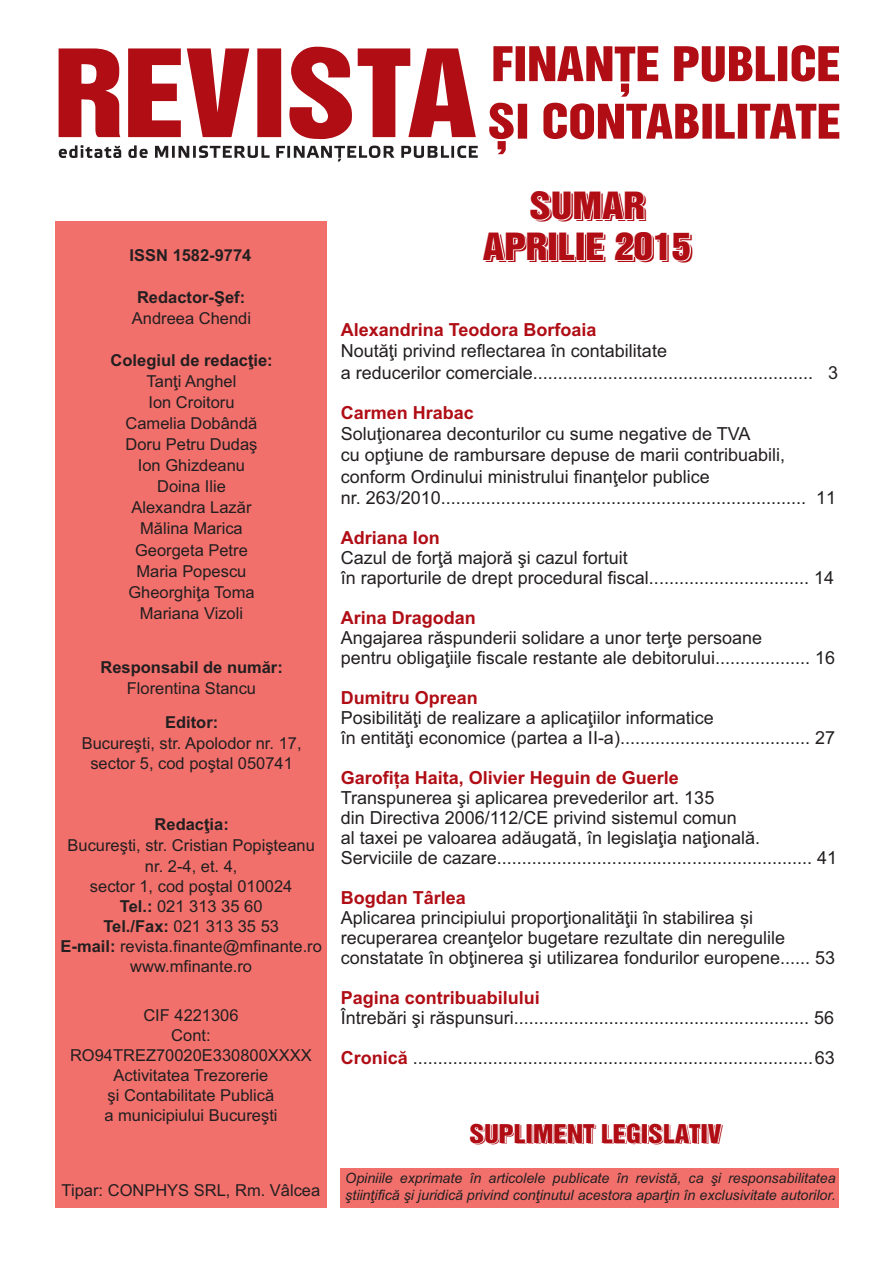
<style>
.page{position:relative;width:893px;height:1263px;background:#fff}
.page>*{position:absolute;margin:0;border:0;box-sizing:border-box;transform-origin:0 0}
.t1{font:34.5px "R Helvetica Inserat Normal";color:#b00d15;scale:1.12 1}
.t2{font:23.7px "R Helvetica Inserat Normal";color:#b00d15;scale:1.12 1}
.t3{font:18px/20px "Arial";color:#231f20}
.t4{font:700 18px "Arial";color:#b00d15}
.t5{font:16.5px/20.1px "Arial";color:#231f20;text-align:center}
.t6{font:700 16.5px "Arial";color:#231f20}
.t7{font:italic 14.25px/17.4px "Arial";color:#231f20}
.s1{font-weight:700}
.s2{font-weight:700;color:#b00d15}
</style>
<div class="page">
<div style="left:340px;top:1168px;width:499px;height:40px;background:#f2706c"></div>
<div style="left:55px;top:221px;width:272px;height:986px;background:#f2706c"></div>
<svg style="left:489px;top:45px;width:351px;height:110px"></svg>
<svg style="left:59px;top:145px;width:419px;height:16px"></svg>
<svg style="left:59px;top:47px;width:417px;height:92px"></svg>
<p class="t6" style="left:130px;top:249px;width:123px">ISSN 1582-9774</p>
<p class="t6" style="left:137px;top:291px;width:110px">Redactor-Şef:</p>
<p class="t5" style="left:132px;top:310px;width:121px">Andreea Chendi</p>
<p class="t6" style="left:111px;top:354px;width:164px">Colegiul de redacţie:</p>
<p class="t5" style="left:126px;top:372px;width:133px;line-height:21px">Tanţi Anghel<br>Ion Croitoru<br>Camelia Dobândă<br>Doru Petru Dudaş<br>Ion Ghizdeanu<br>Doina Ilie<br>Alexandra Lazăr<br>Mălina Marica<br>Georgeta Petre<br>Maria Popescu<br>Gheorghiţa Toma<br>Mariana Vizoli</p>
<p class="t6" style="left:101px;top:661px;width:184px">Responsabil de număr:</p>
<p class="t5" style="left:127px;top:680px;width:131px">Florentina Stancu</p>
<p class="t6" style="left:165px;top:716px;width:55px">Editor:</p>
<p class="t5" style="left:82px;top:734px;width:221px">Bucureşti, str. Apolodor nr. 17, sector 5, cod poştal 050741</p>
<p class="t6" style="left:155px;top:818px;width:76px">Redacţia:</p>
<p class="t5" style="left:61px;top:837px;width:263px">Bucureşti, str. Cristian Popişteanu nr. 2-4, et. 4,<br>sector 1, cod poştal 010024<br><span class="s1">Tel.:</span> 021 313 35 60<br><span class="s1">Tel./Fax:</span> 021 313 35 53<br><span class="s1">E-mail:</span> revista.finante@mfinante.ro www.mfinante.ro</p>
<p class="t5" style="left:70px;top:1007px;width:243px">CIF 4221306<br>Cont:<br>RO94TREZ70020E330800XXXX<br>Activitatea Trezorerie<br>şi Contabilitate Publică<br>a municipiului Bucureşti</p>
<p class="t5" style="left:62px;top:1182px;width:260px">Tipar: CONPHYS SRL, Rm. Vâlcea</p>
<h1 class="t1" style="left:529px;top:187px;width:105px">SUMAR</h1>
<h1 class="t1" style="left:485px;top:230px;width:187px">APRILIE 2015</h1>
<p class="t4" style="left:341px;top:323px;width:257px">Alexandrina Teodora Borfoaia</p>
<p class="t3" style="left:341px;top:342px;width:499px;line-height:21.5px">Noutăţi privind reflectarea în contabilitate<br>a reducerilor comerciale........................................................ 3</p>
<p class="t4" style="left:341px;top:406px;width:135px">Carmen Hrabac</p>
<p class="t3" style="left:341px;top:425px;width:497px;line-height:21.5px">Soluţionarea deconturilor cu sume negative de TVA<br>cu opţiune de rambursare depuse de marii contribuabili, conform Ordinului ministrului finanţelor publice<br>nr. 263/2010......................................................................... 11</p>
<p class="t4" style="left:341px;top:531px;width:101px">Adriana Ion</p>
<p class="t3" style="left:341px;top:550px;width:495px">Cazul de forţă majoră şi cazul fortuit<br>în raporturile de drept procedural fiscal................................ 14</p>
<p class="t4" style="left:341px;top:611px;width:137px">Arina Dragodan</p>
<p class="t3" style="left:341px;top:629px;width:496px">Angajarea răspunderii solidare a unor terţe persoane<br>pentru obligaţiile fiscale restante ale debitorului................... 16</p>
<p class="t4" style="left:341px;top:691px;width:139px">Dumitru Oprean</p>
<p class="t3" style="left:341px;top:709px;width:496px">Posibilităţi de realizare a aplicaţiilor informatice<br>în entităţi economice (partea a II-a)...................................... 27</p>
<p class="t4" style="left:341px;top:771px;width:340px">Garofița Haita, Olivier Heguin de Guerle</p>
<p class="t3" style="left:341px;top:789px;width:498px">Transpunerea şi aplicarea prevederilor art. 135<br>din Directiva 2006/112/CE privind sistemul comun<br>al taxei pe valoarea adăugată, în legislaţia naţională.<br>Serviciile de cazare............................................................... 41</p>
<p class="t4" style="left:341px;top:891px;width:127px">Bogdan Târlea</p>
<p class="t3" style="left:341px;top:909px;width:496px">Aplicarea principiului proporţionalităţii în stabilirea și recuperarea creanţelor bugetare rezultate din neregulile constatate în obţinerea şi utilizarea fondurilor europene...... 53</p>
<p class="t4" style="left:341px;top:991px;width:201px">Pagina contribuabilului</p>
<p class="t3" style="left:341px;top:1009px;width:495px">Întrebări şi răspunsuri........................................................... 56</p>
<p class="t3" style="left:341px;top:1050px;width:496px"><span class="s2">Cronică</span> ................................................................................63</p>
<h2 class="t2" style="left:471px;top:1122px;width:227px">SUPLIMENT LEGISLATIV</h2>
<p class="t7" style="left:345px;top:1171px;width:492px">Opiniile exprimate în articolele publicate în revistă, ca şi responsabilitatea ştiinţifică şi juridică privind conţinutul acestora aparţin în exclusivitate autorilor.</p>
</div>
